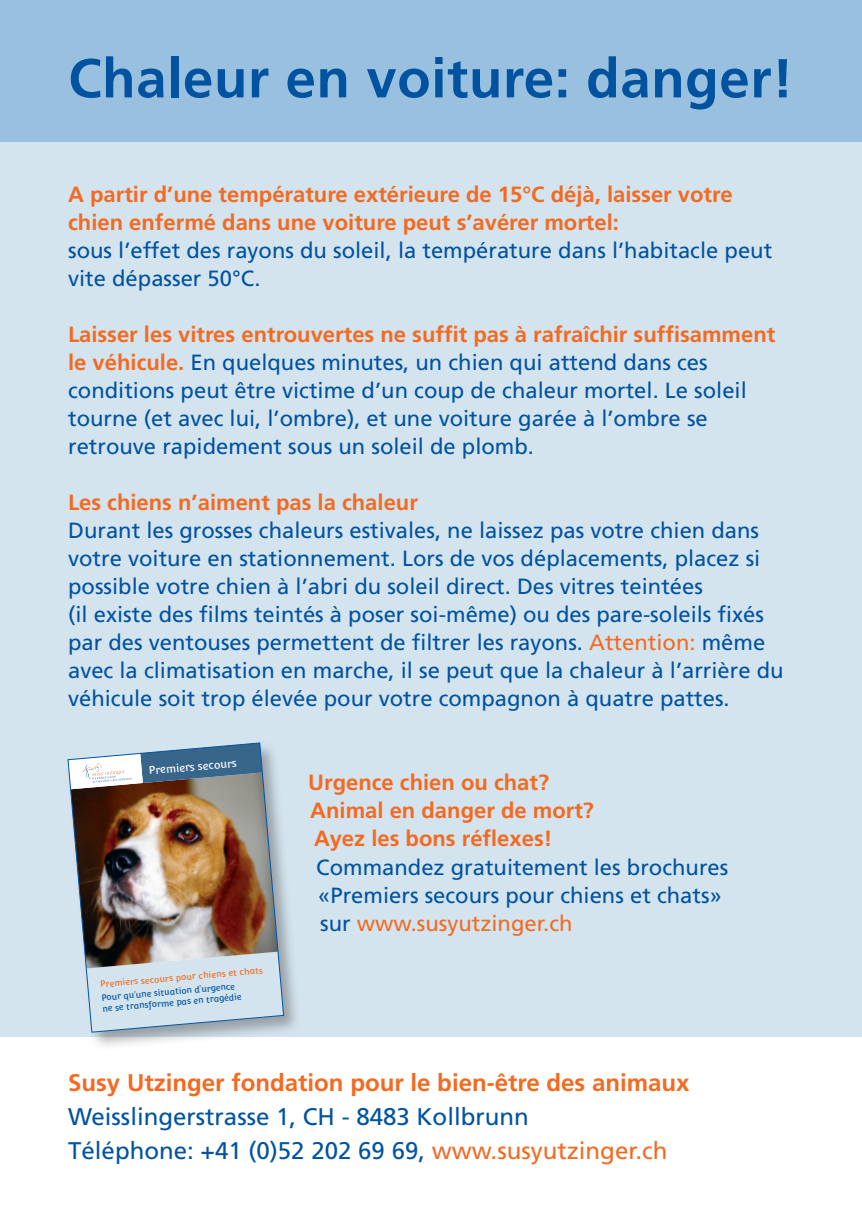
<style>
.page{position:relative;width:862px;height:1214px;background:#fff}
.page>*{position:absolute;margin:0;border:0;box-sizing:border-box;transform-origin:0 0}
.t1{font:700 54.8px "Frutiger";letter-spacing:.01em;color:#0153a0}
.t2{font:24px/34px "Frutiger";color:#0153a0}
.t3{font:700 24px "Frutiger";color:#f36a21}
.t4{font:22px/28px "Frutiger";color:#0153a0}
.t5{font:700 22px/28px "Frutiger";color:#f36a21}
.t6{font:10.8px "Convergence";color:#fff}
.t7{font:8.8px/10.8px "Convergence";color:#0153a0}
.t8{font:8.8px "Convergence";color:#f36a21}
.s1{font-weight:700;color:#f36a21}
.s2{color:#f36a21}
</style>
<div class="page">
<div style="left:0;top:0;width:862px;height:142px;background:#9ac0e0"></div>
<div style="left:0;top:142px;width:862px;height:894px;background:#d4e4ee"></div>
<div style="left:66px;top:740px;width:236px;height:310px;background:#231f20;opacity:.35"></div>
<img style="left:67px;top:742px;width:217px;height:290px">
<h1 class="t1" style="left:68px;top:46px;width:726px">Chaleur en voiture: danger!</h1>
<p class="t5" style="left:68px;top:180px;width:666px">A partir d’une température extérieure de 15°C déjà, laisser votre chien enfermé dans une voiture peut s’avérer mortel:</p>
<p class="t4" style="left:68px;top:236px;width:705px">sous l’effet des rayons du soleil, la température dans l’habitacle peut vite dépasser 50°C.</p>
<p class="t4" style="left:68px;top:320px;width:709px"><span class="s1">Laisser les vitres entrouvertes ne suffit pas à rafraîchir suffisamment le véhicule.</span> En quelques minutes, un chien qui attend dans ces conditions peut être victime d’un coup de chaleur mortel. Le soleil tourne (et avec lui, l’ombre), et une voiture garée à l’ombre se retrouve rapidement sous un soleil de plomb.</p>
<p class="t5" style="left:68px;top:488px;width:351px">Les chiens n’aiment pas la chaleur</p>
<p class="t4" style="left:68px;top:516px;width:717px">Durant les grosses chaleurs estivales, ne laissez pas votre chien dans votre voiture en stationnement. Lors de vos déplacements, placez si possible votre chien à l’abri du soleil direct. Des vitres teintées<br>(il existe des films teintés à poser soi-même) ou des pare-soleils fixés par des ventouses permettent de filtrer les rayons. <span class="s2">Attention:</span> même avec la climatisation en marche, il se peut que la chaleur à l’arrière du véhicule soit trop élevée pour votre compagnon à quatre pattes.</p>
<p class="t6" style="left:148px;top:764px;width:90px;rotate:-5deg">Premiers secours</p>
<p class="t8" style="left:100px;top:979px;width:165px;rotate:-5deg">Premiers secours pour chiens et chats</p>
<p class="t7" style="left:101px;top:992px;width:141px;rotate:-5deg">Pour qu’une situation d’urgence ne se transforme pas en tragédie</p>
<p class="t5" style="left:308px;top:768px;width:287px">Urgence chien ou chat?<br>Animal en danger de mort?<br>Ayez les bons réflexes!</p>
<p class="t4" style="left:316px;top:852px;width:413px">Commandez gratuitement les brochures «Premiers secours pour chiens et chats» sur <span class="s2">www.susyutzinger.ch</span></p>
<p class="t3" style="left:68px;top:1068px;width:623px">Susy Utzinger fondation pour le bien-être des animaux</p>
<p class="t2" style="left:68px;top:1099px;width:601px">Weisslingerstrasse 1, CH - 8483 Kollbrunn<br>Téléphone: +41 (0)52 202 69 69, <span class="s2">www.susyutzinger.ch</span></p>
</div>
